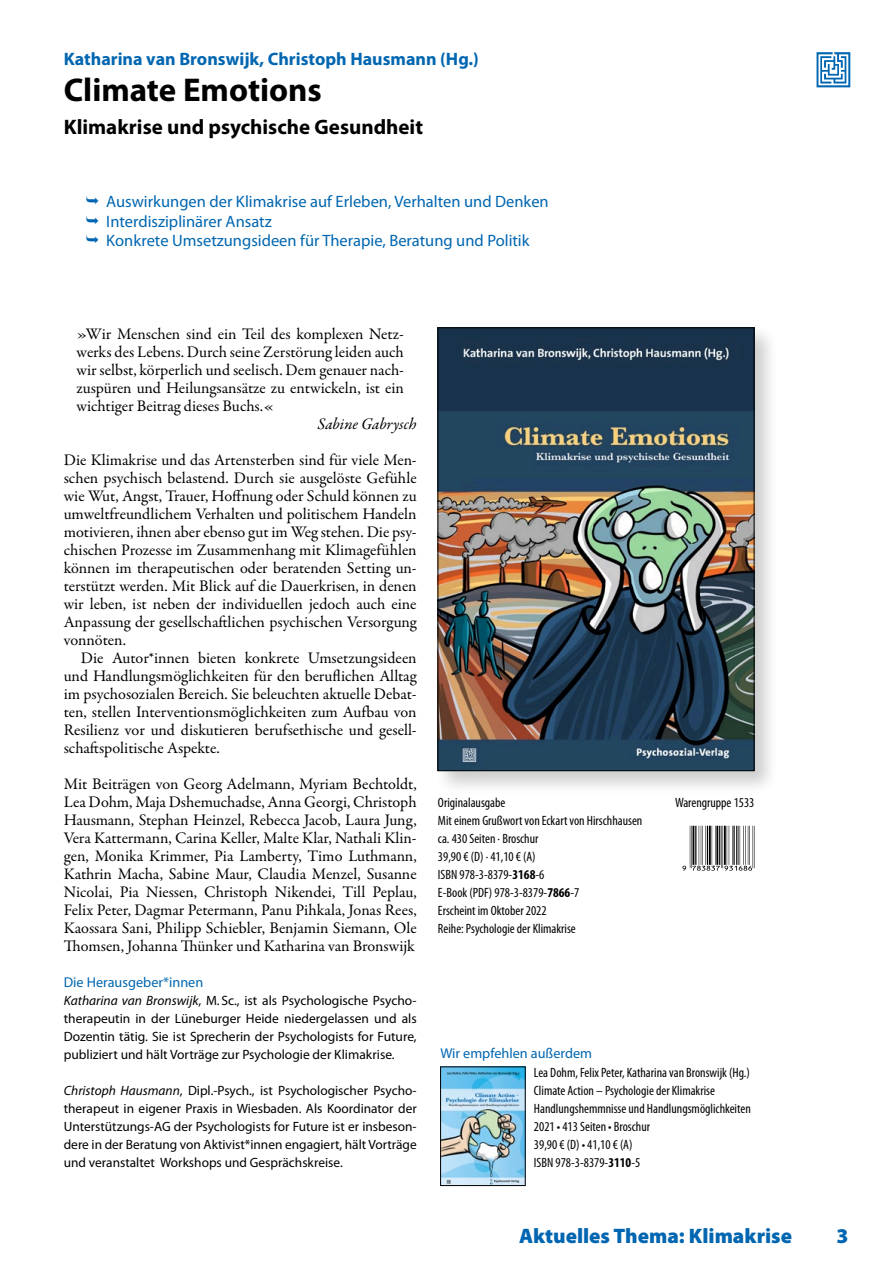
<style>
.page{position:relative;width:893px;height:1263px;background:#fff}
.page>*{position:absolute;margin:0;border:0;box-sizing:border-box;transform-origin:0 0}
.t1{font:45.15px "Ean Bwr P72 Tt";color:#000;scale:1.16 1}
.t2{font:700 33px "Myriad Pro";color:#000}
.t3{font:700 21px "Myriad Pro";color:#000}
.t4{font:900 21px "Myriad Pro";color:#0066b1}
.t5{font:700 18px "Myriad Pro";color:#0066b1}
.t6{font:16.5px/19.5px "Myriad Pro";color:#0066b1}
.t7{font:16.2px/18px "Garamond Premr Pro";color:#000;text-align:justify}
.t8{font:italic 16.2px "Garamond Premr Pro";color:#000}
.t9{font:14.25px "Myriad Pro";color:#0066b1}
.t10{font:13.5px/18px "Myriad Pro";color:#000;text-align:justify}
.t11{font:condensed 13.5px/18px "Myriad Pro";color:#000}
.s1{font-style:italic}
.s2{font-weight:700}
</style>
<div class="page">
<svg style="left:816px;top:52px;width:34px;height:35px"></svg>
<div style="left:434px;top:324px;width:345px;height:472px;background:#000;opacity:.2"></div>
<img style="left:440px;top:329px;width:312px;height:440px">
<div style="left:438px;top:327px;width:316px;height:444px;border:1px solid #000"></div>
<img style="left:442px;top:1069px;width:81px;height:115px">
<div style="left:440px;top:1067px;width:85px;height:119px;border:1px solid #000"></div>
<p class="t5" style="left:64px;top:47px;width:417px">Katharina van Bronswijk, Christoph Hausmann (Hg.)</p>
<h2 class="t2" style="left:64px;top:68px;width:260px">Climate Emotions</h2>
<p class="t3" style="left:64px;top:114px;width:361px">Klimakrise und psychische Gesundheit</p>
<p class="t6" style="left:106px;top:192px;width:444px">Auswirkungen der Klimakrise auf Erleben, Verhalten und Denken<br>Interdisziplinärer Ansatz<br>Konkrete Umsetzungsideen für Therapie, Beratung und Politik</p>
<p class="t7" style="left:77px;top:325px;width:329px">»Wir Menschen sind ein Teil des komplexen Netz&shy;werks des Lebens. Durch seine Zerstörung leiden auch wir selbst, körperlich und seelisch. Dem genauer nach&shy;zuspüren und Heilungsansätze zu entwickeln, ist ein wichtiger Beitrag dieses Buchs.«</p>
<p class="t8" style="left:317px;top:414px;width:101px">Sabine Gabrysch</p>
<p class="t7" style="left:64px;top:451px;width:354px">Die Klimakrise und das Artensterben sind für viele Men&shy;schen psychisch belastend. Durch sie ausgelöste Gefühle wie Wut, Angst, Trauer, Hoffnung oder Schuld können zu umweltfreundlichem Verhalten und politischem Handeln motivieren, ihnen aber ebenso gut im Weg stehen. Die psy&shy;chischen Prozesse im Zusammenhang mit Klimagefühlen können im therapeutischen oder beratenden Setting un&shy;terstützt werden. Mit Blick auf die Dauerkrisen, in denen wir leben, ist neben der individuellen jedoch auch eine Anpassung der gesellschaftlichen psychischen Versorgung vonnöten.</p>
<p class="t7" style="left:64px;top:649px;width:354px;text-indent:17px">Die Autor*innen bieten konkrete Umsetzungsideen und Handlungsmöglichkeiten für den beruflichen Alltag im psychosozialen Bereich. Sie beleuchten aktuelle Debat&shy;ten, stellen Interventionsmöglichkeiten zum Aufbau von Resilienz vor und diskutieren berufsethische und gesell&shy;schaftspolitische Aspekte.</p>
<p class="t7" style="left:64px;top:775px;width:354px">Mit Beiträgen von Georg Adelmann, Myriam Bechtoldt, Lea Dohm, Maja Dshemuchadse, Anna Georgi, Christoph Hausmann, Stephan Heinzel, Rebecca Jacob, Laura Jung, Vera Kattermann, Carina Keller, Malte Klar, Nathali Klin&shy;gen, Monika Krimmer, Pia Lamberty, Timo Luthmann, Kathrin Macha, Sabine Maur, Claudia Menzel, Susanne Nicolai, Pia Niessen, Christoph Nikendei, Till Peplau, Felix Peter, Dagmar Petermann, Panu Pihkala, Jonas Rees, Kaossara Sani, Philipp Schiebler, Benjamin Siemann, Ole Thomsen, Johanna Thünker und Katharina van Bronswijk</p>
<p class="t9" style="left:64px;top:973px;width:141px">Die Herausgeber*innen</p>
<p class="t10" style="left:64px;top:991px;width:354px"><span class="s1">Katharina van Bronswijk</span>, M. Sc., ist als Psychologische Psycho&shy;therapeutin in der Lüneburger Heide niedergelassen und als Dozentin tätig. Sie ist Sprecherin der Psychologists for Future, publiziert und hält Vorträge zur Psychologie der Klimakrise.</p>
<p class="t10" style="left:64px;top:1081px;width:354px"><span class="s1">Christoph Hausmann</span>, Dipl.-Psych., ist Psychologischer Psycho&shy;therapeut in eigener Praxis in Wiesbaden. Als Koordinator der Unterstützungs-AG der Psychologists for Future ist er insbeson&shy;dere in der Beratung von Aktivist*innen engagiert, hält Vorträge und veranstaltet Workshops und Gesprächskreise.</p>
<p class="t11" style="left:438px;top:793px;width:206px">Originalausgabe<br>Mit einem Grußwort von Eckart von Hirschhausen ca. 430 Seiten · Broschur<br>39,90 € (D) · 41,10 € (A)<br>ISBN 978-3-8379-<span class="s2">3168</span>-6<br>E-Book (PDF) 978-3-8379-<span class="s2">7866</span>-7<br>Erscheint im Oktober 2022<br>Reihe: Psychologie der Klimakrise</p>
<p class="t11" style="left:675px;top:793px;width:81px">Warengruppe 1533</p>
<h1 class="t1" style="left:675px;top:826px;width:70px">,!7ID8D7-jdbgig!</h1>
<p class="t9" style="left:440px;top:1044px;width:153px">Wir empfehlen außerdem</p>
<p class="t11" style="left:534px;top:1063px;width:218px">Lea Dohm, Felix Peter, Katharina van Bronswijk (Hg.)<br>Climate Action – Psychologie der Klimakrise Handlungshemmnisse und Handlungsmöglichkeiten 2021 • 413 Seiten • Broschur<br>39,90 € (D) • 41,10 € (A)<br>ISBN 978-3-8379-<span class="s2">3110</span>-5</p>
<p class="t4" style="left:519px;top:1221px;width:274px">Aktuelles Thema: Klimakrise</p>
<p class="t4" style="left:836px;top:1221px;width:14px">3</p>
</div>
